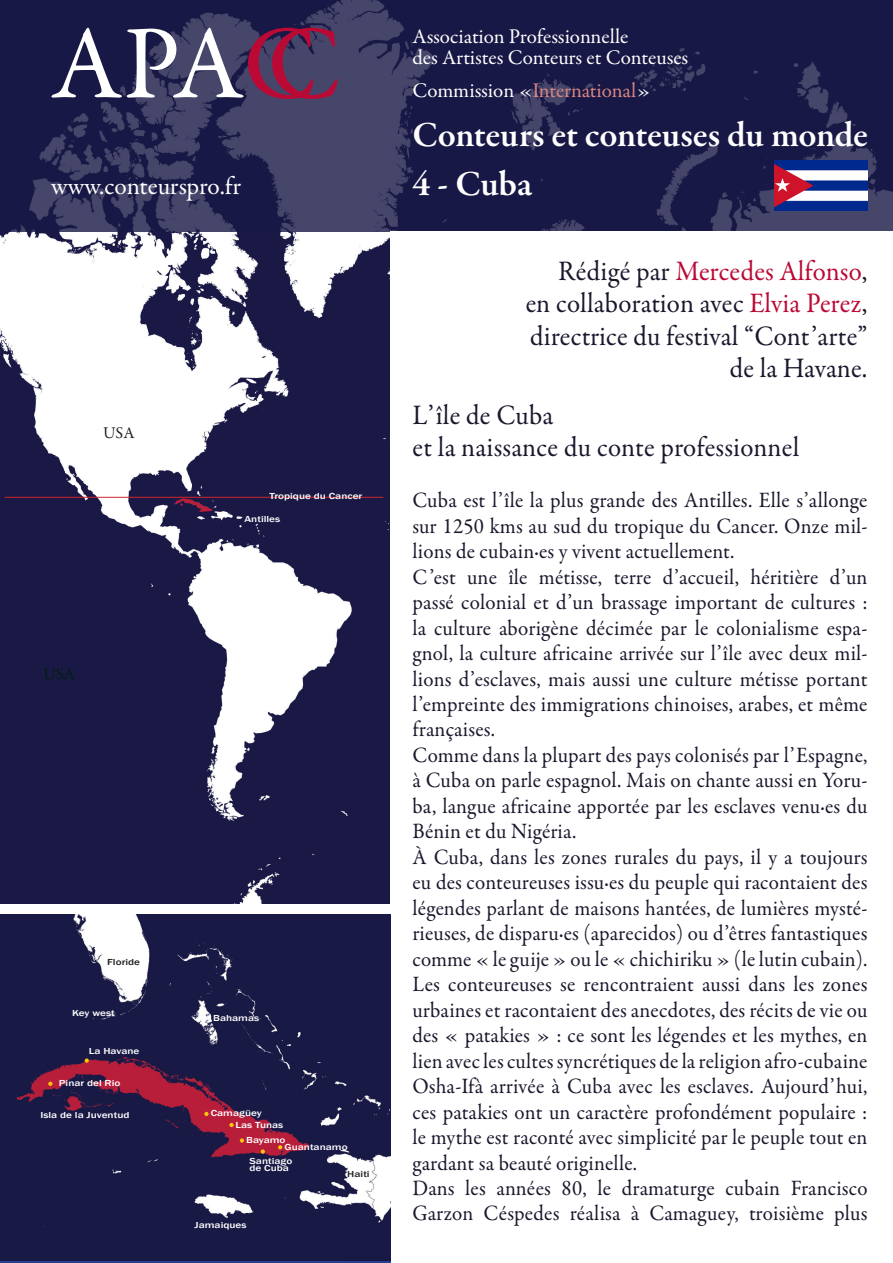
<style>
.page{position:relative;width:893px;height:1263px;background:#fff}
.page>*{position:absolute;margin:0;border:0;box-sizing:border-box;transform-origin:0 0}
.t1{font:105px "Garamond Premr Pro";color:#fff}
.t2{font:105px "Garamond Premr Pro";color:#ba0934}
.t3{font:600 36px "Garamond Premr Pro";letter-spacing:-.01em;color:#fff}
.t4{font:28.35px "Garamond Premr Pro";letter-spacing:.005em;color:#1b182d;scale:.95 1}
.t5{font:28.35px "Garamond Premr Pro";letter-spacing:.005em;color:#ba0934;scale:.95 1}
.t6{font:25.5px "Garamond Premr Pro";letter-spacing:-.005em;color:#fff}
.t7{font:22.05px/25.5px "Garamond Premr Pro";letter-spacing:.01em;color:#1b182d;text-align:justify;scale:.95 1}
.t8{font:21px/21px "Garamond Premr Pro";color:#fff}
.t9{font:21px "Garamond Premr Pro";letter-spacing:-.005em;color:#d98680}
.t10{font:16.5px "Garamond Premr Pro";color:#001e0b}
.t11{font:16.5px "Garamond Premr Pro";color:#231f20}
.t12{font:500 9px "Franklin Gothic";color:#fff;scale:1.25 1}
.t13{font:500 9px "Franklin Gothic";color:#231f20;scale:1.25 1}
.s1{color:#ba0934}
.s2{color:#fff}
.s3{color:#1b182d}
</style>
<div class="page">
<img style="left:0;top:232px;width:390px;height:672px">
<svg style="left:0;top:0;width:893px;height:232px;background:#262651"></svg>
<img style="left:774px;top:161px;width:93px;height:50px">
<img style="left:0;top:914px;width:390px;height:346px">
<hr style="left:5px;top:497px;width:378px;height:1px;background:#d1232a">
<svg style="left:85px;top:1058px;width:4px;height:5px"></svg>
<svg style="left:48px;top:1081px;width:5px;height:5px"></svg>
<svg style="left:278px;top:1145px;width:4px;height:4px"></svg>
<svg style="left:261px;top:1149px;width:4px;height:5px"></svg>
<svg style="left:240px;top:1138px;width:4px;height:5px"></svg>
<svg style="left:229px;top:1123px;width:5px;height:4px"></svg>
<svg style="left:204px;top:1112px;width:5px;height:4px"></svg>
<p class="t1" style="left:51px;top:1px;width:269px">APA<span class="s1">C</span></p>
<p class="t2" style="left:267px;top:1px;width:77px">C</p>
<p class="t6" style="left:51px;top:171px;width:192px">www.conteurspro.fr</p>
<p class="t11" style="left:103px;top:423px;width:33px">USA</p>
<p class="t10" style="left:44px;top:664px;width:33px">USA</p>
<p class="t12" style="left:270px;top:491px;width:76px">Tropique du Cancer</p>
<p class="t12" style="left:244px;top:514px;width:30px">Antilles</p>
<p class="t13" style="left:107px;top:957px;width:28px">Floride</p>
<p class="t12" style="left:72px;top:1007px;width:36px">Key west</p>
<p class="t12" style="left:89px;top:1045px;width:42px">La Havane</p>
<p class="t12" style="left:59px;top:1078px;width:51px">Pinar del Rio</p>
<p class="t12" style="left:40px;top:1109px;width:73px">Isla de la Juventud</p>
<p class="t12" style="left:213px;top:1012px;width:38px">Bahamas</p>
<p class="t12" style="left:211px;top:1108px;width:42px">Camagüey</p>
<p class="t12" style="left:236px;top:1119px;width:40px">Las Tunas</p>
<p class="t12" style="left:246px;top:1134px;width:33px">Bayamo</p>
<p class="t12" style="left:249px;top:1155px;width:36px">Santiago</p>
<p class="t12" style="left:249px;top:1162px;width:33px">de Cuba</p>
<p class="t12" style="left:285px;top:1141px;width:52px">Guantanamo</p>
<p class="t13" style="left:347px;top:1169px;width:19px">Haiti</p>
<p class="t12" style="left:195px;top:1220px;width:43px">Jamaiques</p>
<p class="t8" style="left:412px;top:26px;width:277px">Association Professionnelle<br>des Artistes Conteurs et Conteuses</p>
<p class="t9" style="left:412px;top:78px;width:240px"><span class="s2">Commission «</span>International<span class="s2">»</span></p>
<p class="t3" style="left:412px;top:113px;width:457px">Conteurs et conteuses du monde</p>
<p class="t3" style="left:412px;top:162px;width:121px">4 - Cuba</p>
<p class="t5" style="left:558px;top:254px;width:327px"><span class="s3">Rédigé par</span> Mercedes Alfonso<span class="s3">,</span></p>
<p class="t4" style="left:526px;top:286px;width:361px">en collaboration avec <span class="s1">Elvia Perez</span>,</p>
<p class="t4" style="left:530px;top:319px;width:357px">directrice du festival “Cont’arte”</p>
<p class="t4" style="left:730px;top:351px;width:146px">de la Havane.</p>
<p class="t4" style="left:412px;top:397px;width:150px">L’île de Cuba</p>
<p class="t4" style="left:412px;top:430px;width:409px">et la naissance du conte professionnel</p>
<p class="t7" style="left:412px;top:488px;width:480px">Cuba est l’île la plus grande des Antilles. Elle s’allonge sur 1250 kms au sud du tropique du Cancer. Onze mil&shy;lions de cubain·es y vivent actuellement.</p>
<p class="t7" style="left:412px;top:564px;width:480px">C’est une île métisse, terre d’accueil, héritière d’un passé colonial et d’un brassage important de cultures : la culture aborigène décimée par le colonialisme espa&shy;gnol, la culture africaine arrivée sur l’île avec deux mil&shy;lions d’esclaves, mais aussi une culture métisse portant l’empreinte des immigrations chinoises, arabes, et même françaises.</p>
<p class="t7" style="left:412px;top:743px;width:480px">Comme dans la plupart des pays colonisés par l’Espagne, à Cuba on parle espagnol. Mais on chante aussi en Yoru&shy;ba, langue africaine apportée par les esclaves venu·es du Bénin et du Nigéria.</p>
<p class="t7" style="left:412px;top:845px;width:480px">À Cuba, dans les zones rurales du pays, il y a toujours eu des conteureuses issu·es du peuple qui racontaient des légendes parlant de maisons hantées, de lumières mysté&shy;rieuses, de disparu·es (aparecidos) ou d’êtres fantastiques comme « le guije » ou le « chichiriku » (le lutin cubain).</p>
<p class="t7" style="left:412px;top:972px;width:480px">Les conteureuses se rencontraient aussi dans les zones urbaines et racontaient des anecdotes, des récits de vie ou des « patakies » : ce sont les légendes et les mythes, en lien avec les cultes syncrétiques de la religion afro-cubaine Osha-Ifà arrivée à Cuba avec les esclaves. Aujourd’hui, ces patakies ont un caractère profondément populaire : le mythe est raconté avec simplicité par le peuple tout en gardant sa beauté originelle.</p>
<p class="t7" style="left:412px;top:1176px;width:480px">Dans les années 80, le dramaturge cubain Francisco<br>Garzon Céspedes réalisa à Camaguey, troisième plus</p>
</div>
